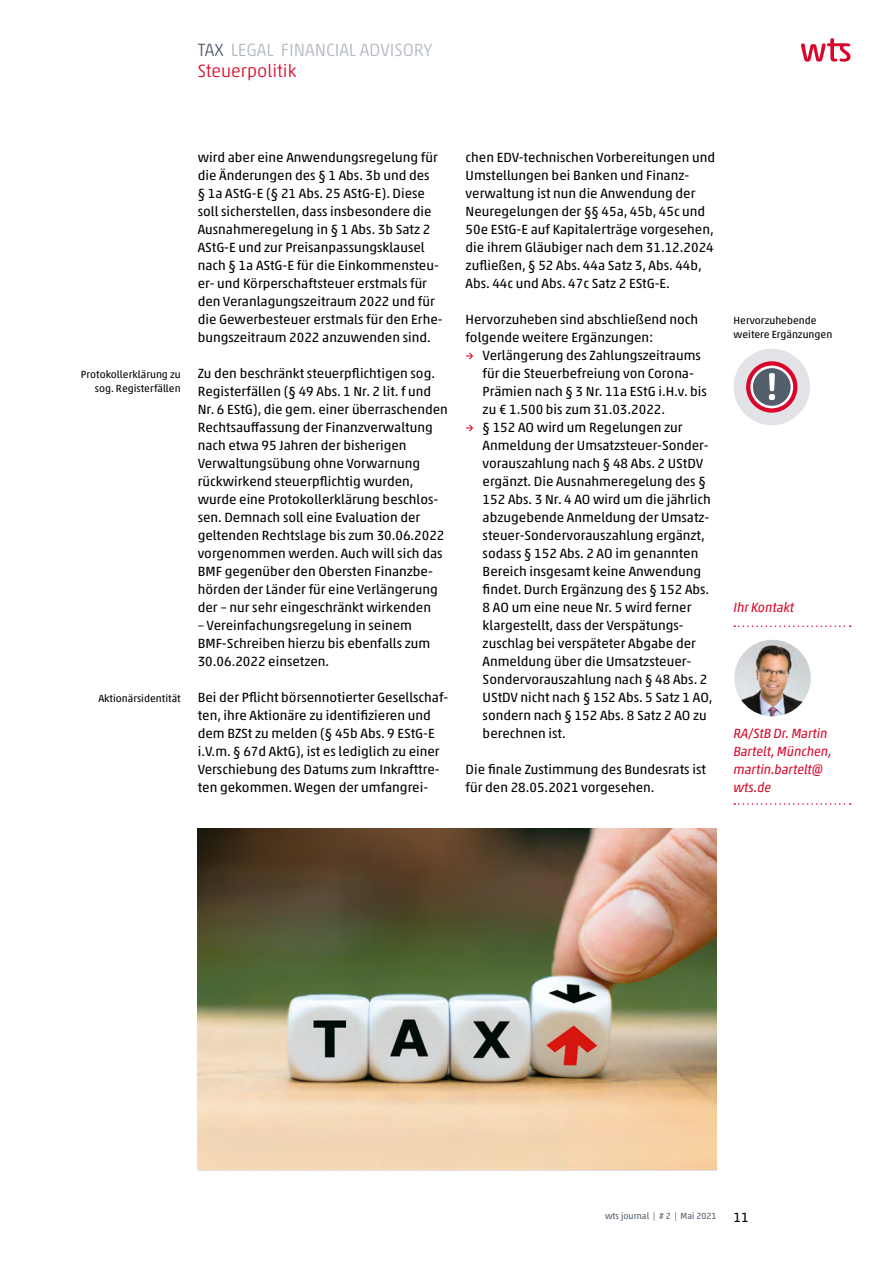
<style>
.page{position:relative;width:893px;height:1263px;background:#fff}
.page>*{position:absolute;margin:0;border:0;box-sizing:border-box;transform-origin:0 0}
.TAX_LEGAL_CONSULTING{font:300 18px "Akko Rounded Pro";color:#b2b8c1}
.Seitenheadline_rot{font:300 18px "Akko Rounded Pro";color:#da0629}
.Fließtext{font:13.5px/18px "Akko Pro";color:#000}
.Kontakt{font:italic 13.5px "Akko Pro";letter-spacing:-.01em;color:#da0629}
.Marginalie_rechtsbue{font:10.5px/13.5px "Akko Pro";color:#000}
.t1{font:9px "Akko Pro";color:#525f6b}
.s1{color:#525f6b}
.s2{font-family:"Akko Rounded Pro";color:#da0629}
</style>
<div class="page">
<svg style="left:801px;top:38px;width:49px;height:24px"></svg>
<img style="left:198px;top:828px;width:518px;height:341px">
<img style="left:734px;top:640px;width:77px;height:76px;border-radius:38px">
<svg style="left:734px;top:625px;width:117px;height:2px"></svg>
<svg style="left:734px;top:803px;width:117px;height:2px"></svg>
<div style="left:733px;top:349px;width:77px;height:76px;background:#e1e3e7;border-radius:50%"></div>
<svg style="left:746px;top:361px;width:51px;height:52px"></svg>
<svg style="left:750px;top:366px;width:43px;height:42px"></svg>
<div style="left:753px;top:368px;width:38px;height:38px;background:#525f6b;border-radius:50%"></div>
<svg style="left:769px;top:373px;width:6px;height:27px"></svg>
<p class="TAX_LEGAL_CONSULTING" style="left:198px;top:39px;width:236px"><span class="s1">TAX</span> LEGAL FINANCIAL ADVISORY</p>
<p class="Seitenheadline_rot" style="left:198px;top:60px;width:100px">Steuerpolitik</p>
<p class="Marginalie_rechtsbue" style="left:81px;top:368px;width:101px;text-align:right">Protokollerklärung zu sog. Registerfällen</p>
<p class="Marginalie_rechtsbue" style="left:98px;top:692px;width:84px">Aktionärsidentität</p>
<p class="Fließtext" style="left:198px;top:148px;width:246px">wird aber eine Anwendungsregelung für die Änderungen des § 1 Abs. 3b und des<br>§ 1a AStG-E (§ 21 Abs. 25 AStG-E). Diese soll sicherstellen, dass insbesondere die Ausnahmeregelung in § 1 Abs. 3b Satz 2<br>AStG-E und zur Preisanpassungsklausel nach § 1a AStG-E für die Einkommensteu&shy;er- und Körperschaftsteuer erstmals für den Veranlagungszeitraum 2022 und für die Gewerbesteuer erstmals für den Erhe&shy;bungszeitraum 2022 anzuwenden sind.</p>
<p class="Fließtext" style="left:198px;top:364px;width:252px">Zu den beschränkt steuerpflichtigen sog.<br>Registerfällen (§ 49 Abs. 1 Nr. 2 lit. f und Nr. 6 EStG), die gem. einer überraschenden Rechtsauffassung der Finanzverwaltung nach etwa 95 Jahren der bisherigen Verwaltungsübung ohne Vorwarnung rückwirkend steuerpflichtig wurden, wurde eine Protokollerklärung beschlos&shy;sen. Demnach soll eine Evaluation der geltenden Rechtslage bis zum 30.06.2022 vorgenommen werden. Auch will sich das BMF gegenüber den Obersten Finanzbe&shy;hörden der Länder für eine Verlängerung der – nur sehr eingeschränkt wirkenden</p>
<p class="Fließtext" style="left:198px;top:616px;width:234px">– Vereinfachungsregelung in seinem<br>BMF-Schreiben hierzu bis ebenfalls zum<br>30.06.2022 einsetzen.</p>
<p class="Fließtext" style="left:198px;top:688px;width:252px">Bei der Pflicht börsennotierter Gesellschaf&shy;ten, ihre Aktionäre zu identifizieren und dem BZSt zu melden (§ 45b Abs. 9 EStG-E i.V.m. § 67d AktG), ist es lediglich zu einer Verschiebung des Datums zum Inkrafttre&shy;ten gekommen. Wegen der umfangrei-</p>
<p class="Fließtext" style="left:466px;top:148px;width:251px">chen EDV-technischen Vorbereitungen und Umstellungen bei Banken und Finanz&shy;verwaltung ist nun die Anwendung der Neuregelungen der §§ 45a, 45b, 45c und 50e EStG-E auf Kapitalerträge vorgesehen, die ihrem Gläubiger nach dem 31.12.2024 zufließen, § 52 Abs. 44a Satz 3, Abs. 44b, Abs. 44c und Abs. 47c Satz 2 EStG-E.</p>
<p class="Fließtext" style="left:466px;top:310px;width:234px">Hervorzuheben sind abschließend noch folgende weitere Ergänzungen:</p>
<p class="Fließtext" style="left:483px;top:346px;width:226px;text-indent:-17px"><span class="s2">→</span> Verlängerung des Zahlungszeitraums für die Steuerbefreiung von Corona-Prämien nach § 3 Nr. 11a EStG i.H.v. bis zu € 1.500 bis zum 31.03.2022.</p>
<p class="Fließtext" style="left:483px;top:418px;width:231px;text-indent:-17px"><span class="s2">→</span> § 152 AO wird um Regelungen zur Anmeldung der Umsatzsteuer-Sonder&shy;vorauszahlung nach § 48 Abs. 2 UStDV ergänzt. Die Ausnahmeregelung des § 152 Abs. 3 Nr. 4 AO wird um die jährlich abzugebende Anmeldung der Umsatz&shy;steuer-Sondervorauszahlung ergänzt, sodass § 152 Abs. 2 AO im genannten Bereich insgesamt keine Anwendung findet. Durch Ergänzung des § 152 Abs.<br>8 AO um eine neue Nr. 5 wird ferner klargestellt, dass der Verspätungs&shy;zuschlag bei verspäteter Abgabe der Anmeldung über die Umsatzsteuer-Sondervorauszahlung nach § 48 Abs. 2<br>UStDV nicht nach § 152 Abs. 5 Satz 1 AO, sondern nach § 152 Abs. 8 Satz 2 AO zu berechnen ist.</p>
<p class="Fließtext" style="left:466px;top:760px;width:242px">Die finale Zustimmung des Bundesrats ist für den 28.05.2021 vorgesehen.</p>
<p class="Marginalie_rechtsbue" style="left:733px;top:314px;width:100px">Hervorzuhebende weitere Ergänzungen</p>
<p class="Kontakt" style="left:733px;top:599px;width:62px">Ihr Kontakt</p>
<p class="Kontakt" style="left:733px;top:725px;width:96px">RA/StB Dr. Martin</p>
<p class="Kontakt" style="left:733px;top:743px;width:100px">Bartelt, München,</p>
<p class="Kontakt" style="left:733px;top:761px;width:92px">martin.bartelt@</p>
<p class="Kontakt" style="left:733px;top:779px;width:39px">wts.de</p>
<p class="t1" style="left:605px;top:1210px;width:113px">wts journal | # 2 | Mai 2021</p>
<p class="Fließtext" style="left:733px;top:1208px;width:17px">11</p>
</div>
